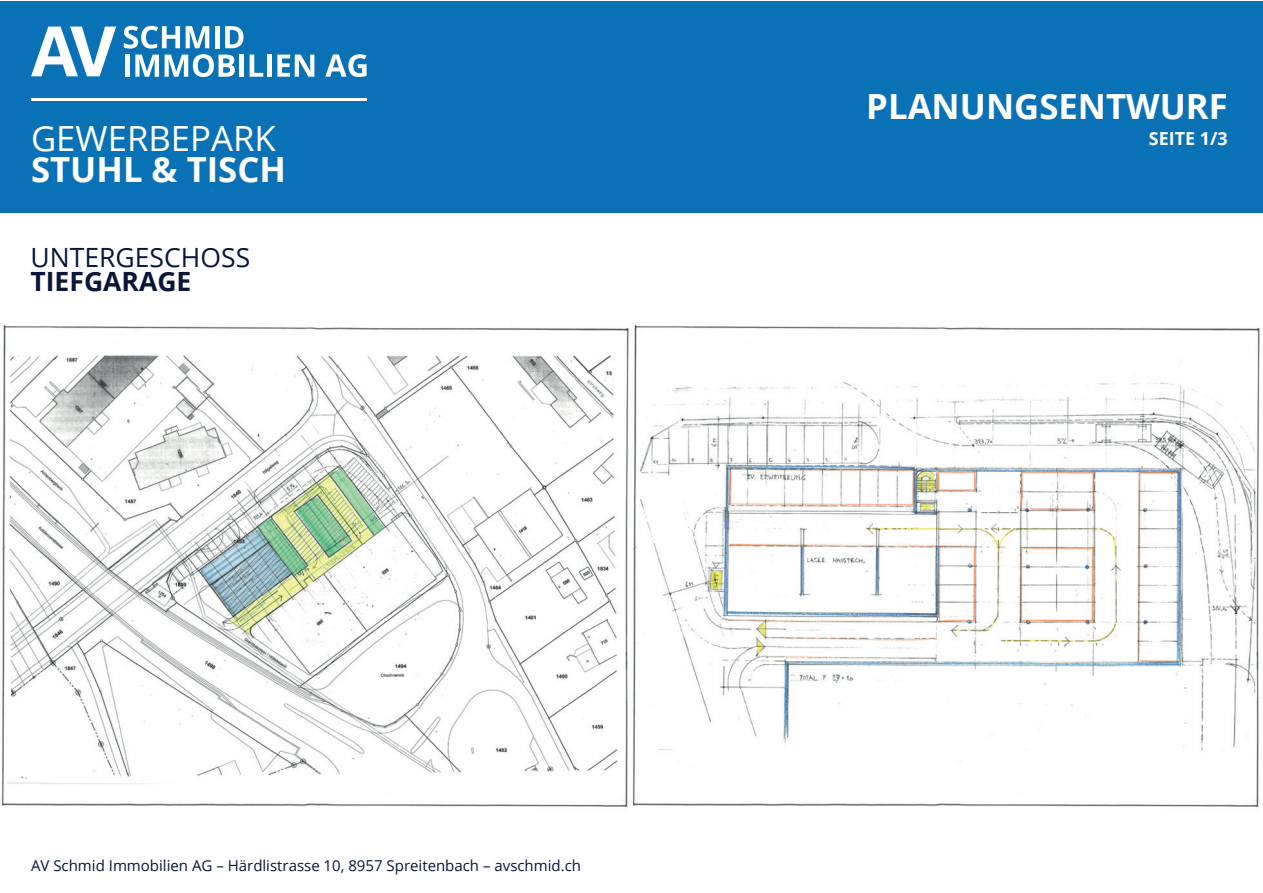
<style>
.page{position:relative;width:1263px;height:893px;background:#fff}
.page>*{position:absolute;margin:0;border:0;box-sizing:border-box;transform-origin:0 0}
.t1{font:700 34.65px "Open Sans";color:#fffefa}
.t2{font:34.65px "Open Sans";color:#fffefa}
.t3{font:26.55px "Open Sans";color:#09163a}
.t4{font:700 26.55px "Open Sans";color:#09163a}
.t5{font:700 18px "Open Sans";color:#fff}
.t6{font:15px "Open Sans";color:#09163a}
</style>
<div class="page">
<div style="left:0;top:1px;width:1263px;height:211px;background:#0972b6"></div>
<img style="left:1px;top:324px;width:1259px;height:484px">
<svg style="left:31px;top:27px;width:85px;height:49px"></svg>
<svg style="left:124px;top:26px;width:119px;height:51px"></svg>
<div style="left:239px;top:55px;width:5px;height:22px;background:#fffefa"></div>
<svg style="left:250px;top:55px;width:13px;height:22px"></svg>
<div style="left:267px;top:55px;width:5px;height:22px;background:#fffefa"></div>
<svg style="left:277px;top:55px;width:37px;height:22px"></svg>
<svg style="left:325px;top:54px;width:42px;height:23px"></svg>
<hr style="left:31px;top:98px;width:336px;height:3px;background:#fff">
<h1 class="t2" style="left:31px;top:114px;width:246px">GEWERBEPARK</h1>
<h1 class="t1" style="left:31px;top:145px;width:256px">STUHL &amp; TISCH</h1>
<h2 class="t3" style="left:31px;top:239px;width:221px">UNTERGESCHOSS</h2>
<h2 class="t4" style="left:31px;top:263px;width:162px">TIEFGARAGE</h2>
<p class="t6" style="left:31px;top:855px;width:552px">AV Schmid Immobilien AG – Härdlistrasse 10, 8957 Spreitenbach – avschmid.ch</p>
<h1 class="t1" style="left:866px;top:82px;width:363px">PLANUNGSENTWURF</h1>
<p class="t5" style="left:1149px;top:126px;width:81px">SEITE 1/3</p>
</div>
